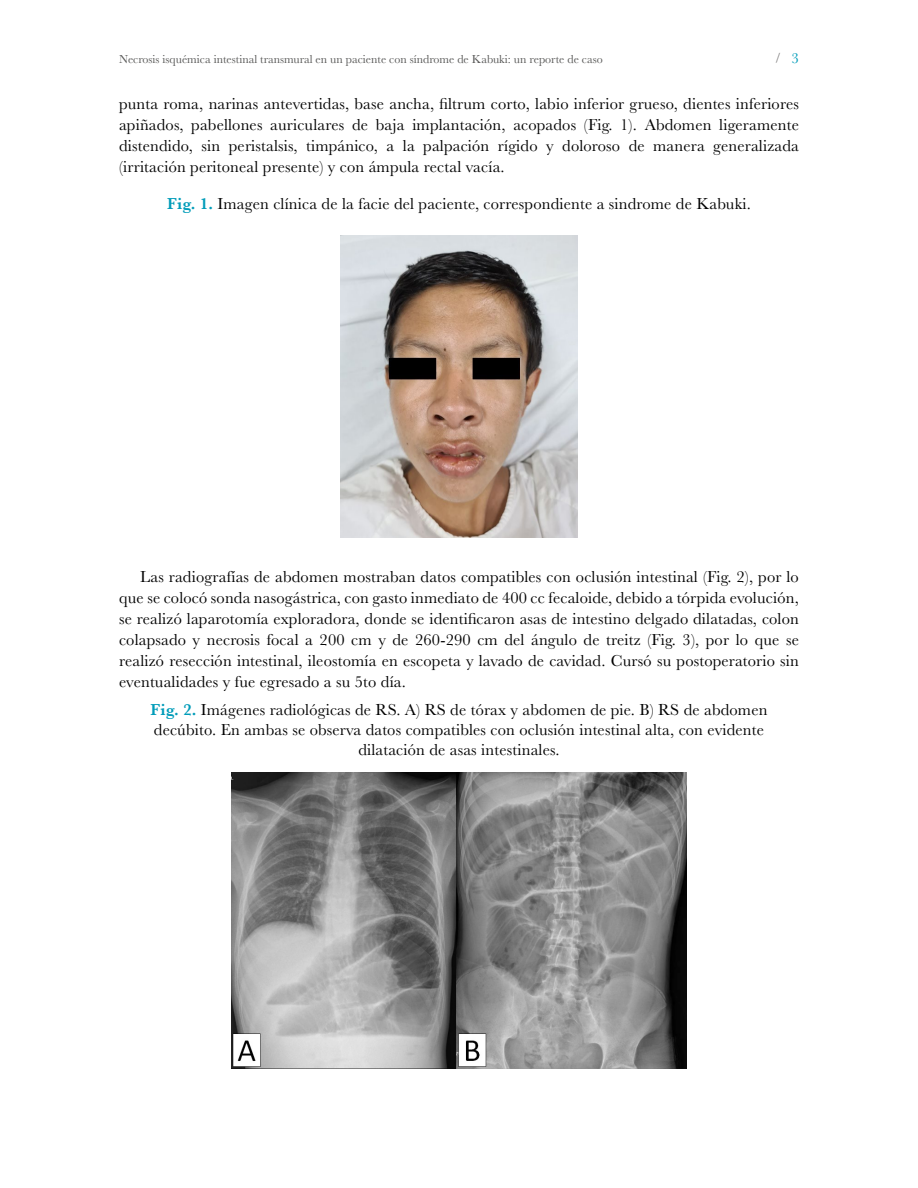
<style>
.page{position:relative;width:918px;height:1188px;background:#fff}
.page>*{position:absolute;margin:0;border:0;box-sizing:border-box;transform-origin:0 0}
.t1{font:16.5px/21px "Baskerville";letter-spacing:.01em;color:#000;text-align:justify}
.t2{font:15px "Baskerville";color:#009cb9}
.t3{font:12px "Baskerville";color:#575756}
.s1{font-weight:600;color:#009cb9}
</style>
<div class="page">
<svg style="left:776px;top:53px;width:4px;height:10px"></svg>
<img style="left:341px;top:235px;width:236px;height:303px">
<img style="left:232px;top:772px;width:454px;height:297px">
<p class="t3" style="left:119px;top:52px;width:485px">Necrosis isquémica intestinal transmural en un paciente con síndrome de Kabuki: un reporte de caso</p>
<p class="t2" style="left:791px;top:49px;width:9px">3</p>
<p class="t1" style="left:119px;top:93px;width:681px">punta roma, narinas antevertidas, base ancha, filtrum corto, labio inferior grueso, dientes inferiores apiñados, pabellones auriculares de baja implantación, acopados (Fig. 1). Abdomen ligeramente distendido, sin peristalsis, timpánico, a la palpación rígido y doloroso de manera generalizada (irritación peritoneal presente) y con ámpula rectal vacía.</p>
<p class="t1" style="left:167px;top:193px;width:585px"><span class="s1">Fig. 1.</span> Imagen clínica de la facie del paciente, correspondiente a sindrome de Kabuki.</p>
<p class="t1" style="left:119px;top:567px;width:681px;text-indent:21px">Las radiografías de abdomen mostraban datos compatibles con oclusión intestinal (Fig. 2), por lo que se colocó sonda nasogástrica, con gasto inmediato de 400 cc fecaloide, debido a tórpida evolución, se realizó laparotomía exploradora, donde se identificaron asas de intestino delgado dilatadas, colon colapsado y necrosis focal a 200 cm y de 260-290 cm del ángulo de treitz (Fig. 3), por lo que se realizó resección intestinal, ileostomía en escopeta y lavado de cavidad. Cursó su postoperatorio sin eventualidades y fue egresado a su 5to día.</p>
<p class="t1" style="left:151px;top:700px;width:619px;line-height:19.8px;text-align:center"><span class="s1">Fig. 2.</span> Imágenes radiológicas de RS. A) RS de tórax y abdomen de pie. B) RS de abdomen decúbito. En ambas se observa datos compatibles con oclusión intestinal alta, con evidente dilatación de asas intestinales.</p>
</div>
